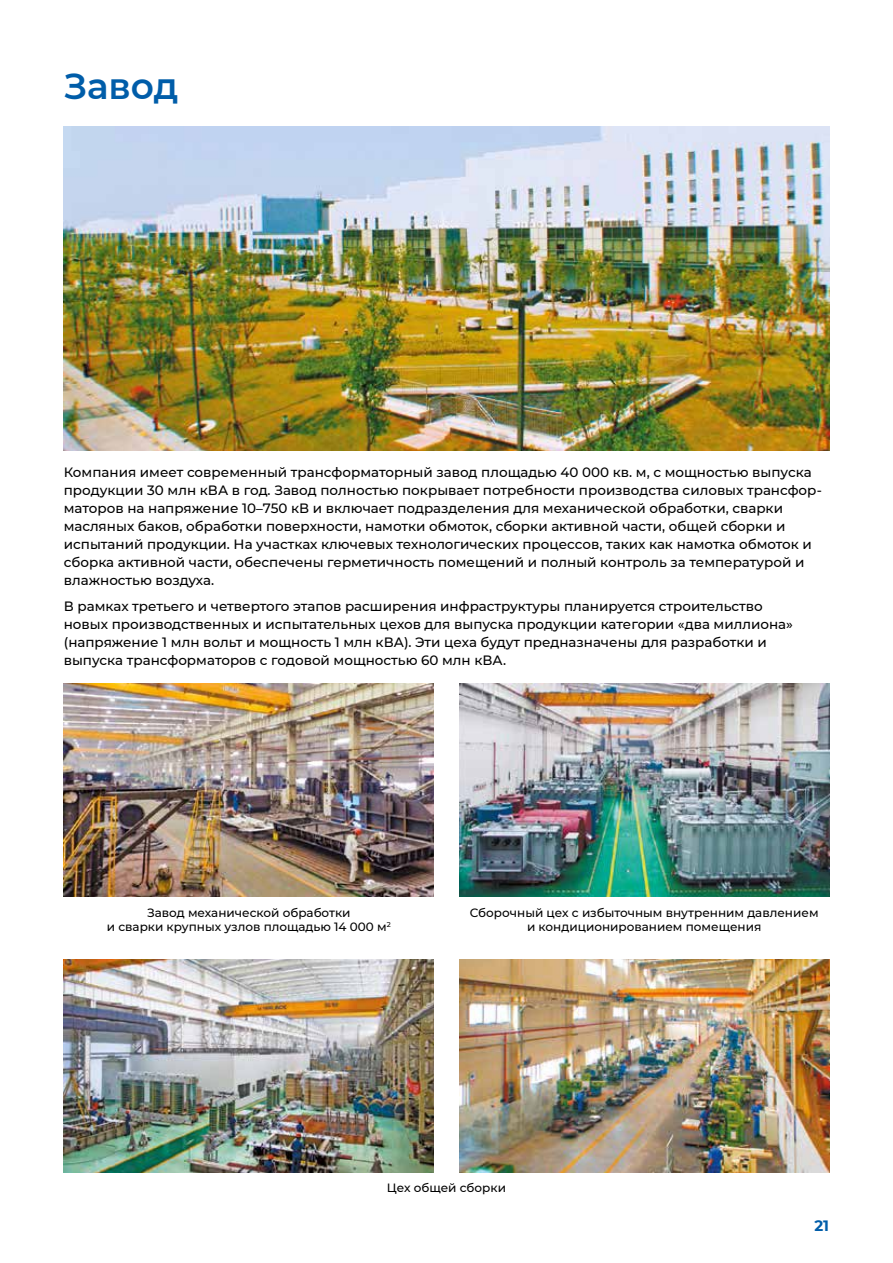
<style>
.page{position:relative;width:893px;height:1263px;background:#fff}
.page>*{position:absolute;margin:0;border:0;box-sizing:border-box;transform-origin:0 0}
.t1{font:600 36px "Montserrat";color:#005da9}
.t2{font:700 15px "Montserrat";color:#005da9}
.t3{font:500 13.5px/18px "Montserrat";color:#000}
.t4{font:500 12px/14.4px "Montserrat";color:#000;text-align:center}
</style>
<div class="page">
<img style="left:64px;top:127px;width:765px;height:323px">
<img style="left:64px;top:684px;width:370px;height:212px">
<img style="left:459px;top:684px;width:370px;height:212px">
<img style="left:64px;top:959px;width:370px;height:213px">
<img style="left:459px;top:959px;width:370px;height:213px">
<h1 class="t1" style="left:64px;top:60px;width:116px">Завод</h1>
<p class="t3" style="left:64px;top:462px;width:760px">Компания имеет современный трансформаторный завод площадью 40 000 кв. м, с мощностью выпуска продукции 30 млн кВА в год. Завод полностью покрывает потребности производства силовых трансфор&shy;маторов на напряжение 10–750 кВ и включает подразделения для механической обработки, сварки масляных баков, обработки поверхности, намотки обмоток, сборки активной части, общей сборки и испытаний продукции. На участках ключевых технологических процессов, таких как намотка обмоток и сборка активной части, обеспечены герметичность помещений и полный контроль за температурой и влажностью воздуха.</p>
<p class="t3" style="left:64px;top:597px;width:731px">В рамках третьего и четвертого этапов расширения инфраструктуры планируется строительство новых производственных и испытательных цехов для выпуска продукции категории «два миллиона» (напряжение 1 млн вольт и мощность 1 млн кВА). Эти цеха будут предназначены для разработки и выпуска трансформаторов с годовой мощностью 60 млн кВА.</p>
<p class="t4" style="left:107px;top:905px;width:285px">Завод механической обработки<br>и сварки крупных узлов площадью 14 000 м<sup>2</sup></p>
<p class="t4" style="left:470px;top:905px;width:350px">Сборочный цех с избыточным внутренним давлением и кондиционированием помещения</p>
<p class="t4" style="left:387px;top:1180px;width:121px">Цех общей сборки</p>
<p class="t2" style="left:814px;top:1214px;width:16px">21</p>
</div>
